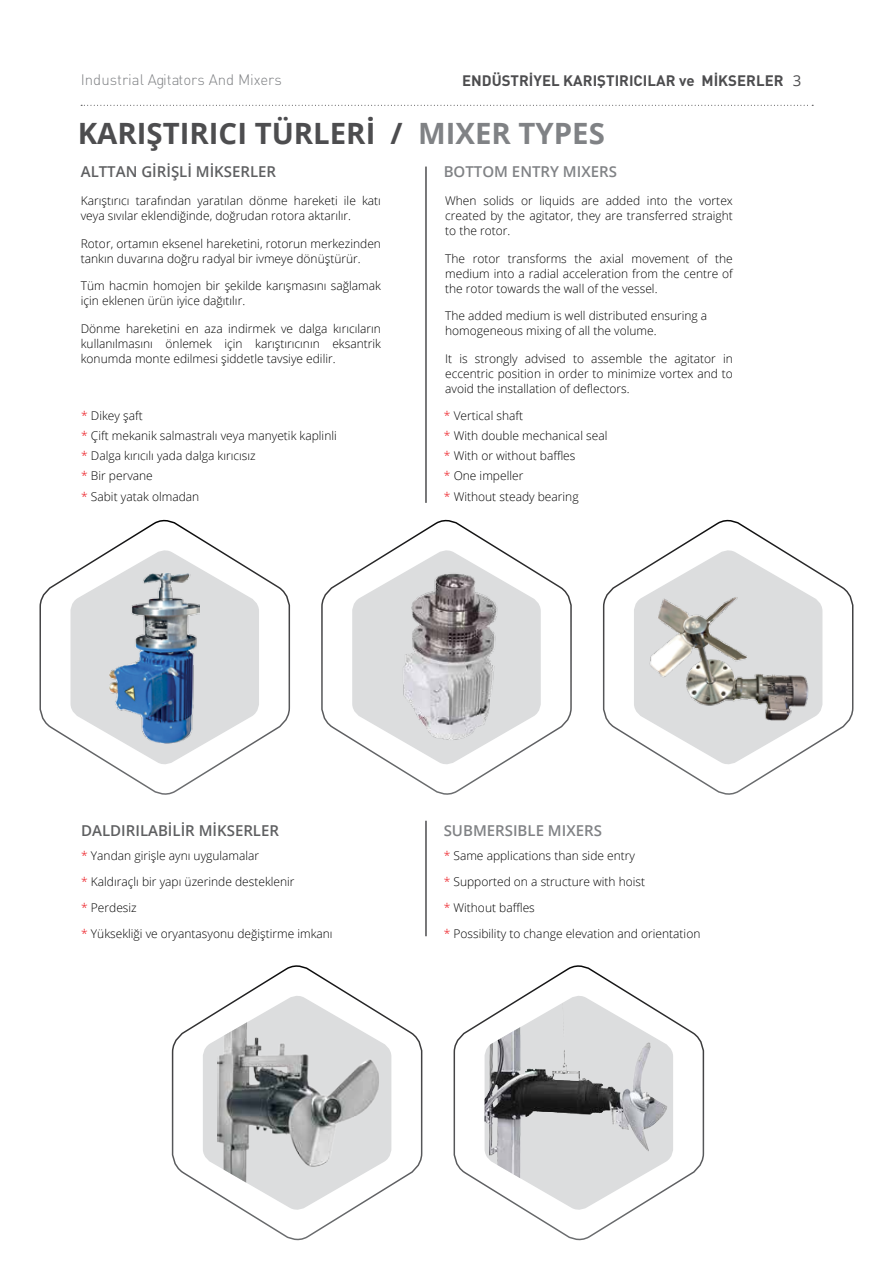
<style>
.page{position:relative;width:893px;height:1263px;background:#fff}
.page>*{position:absolute;margin:0;border:0;box-sizing:border-box;transform-origin:0 0}
.t1{font:700 29.4px "Open Sans";color:#4d4d4f}
.t2{font:600 15px "Open Sans";color:#5e5f61}
.t3{font:15px "DINT Bold Tr";color:#4d4d4f}
.t4{font:600 15px "Open Sans";color:#808285}
.t5{font:15px "DINT Light Tr";color:#808285}
.t6{font:300 12px/15px "Open Sans";color:#000}
.s1{font-family:"Open Sans"}
.s2{color:#808285}
.s3{color:#ed1d24}
</style>
<div class="page">
<hr style="left:425px;top:167px;width:2px;height:336px;background:#4d4d4f">
<hr style="left:425px;top:821px;width:2px;height:115px;background:#4d4d4f">
<svg style="left:39px;top:519px;width:252px;height:276px"></svg>
<svg style="left:70px;top:548px;width:189px;height:219px"></svg>
<svg style="left:321px;top:519px;width:251px;height:276px"></svg>
<svg style="left:352px;top:548px;width:189px;height:219px"></svg>
<svg style="left:602px;top:519px;width:252px;height:276px"></svg>
<svg style="left:634px;top:548px;width:188px;height:219px"></svg>
<img style="left:109px;top:572px;width:91px;height:172px">
<img style="left:396px;top:561px;width:108px;height:193px">
<img style="left:645px;top:595px;width:165px;height:126px">
<svg style="left:171px;top:965px;width:252px;height:276px"></svg>
<svg style="left:203px;top:993px;width:188px;height:219px"></svg>
<img style="left:217px;top:1012px;width:162px;height:176px">
<svg style="left:453px;top:965px;width:252px;height:276px"></svg>
<svg style="left:485px;top:993px;width:188px;height:219px"></svg>
<img style="left:485px;top:996px;width:182px;height:216px">
<svg style="left:81px;top:105px;width:732px;height:1px"></svg>
<p class="t5" style="left:81px;top:71px;width:202px">Industrial Agitators And Mixers</p>
<p class="t3" style="left:462px;top:71px;width:341px">ENDÜSTRİYEL KARIŞTIRICILAR ve MİKSERLER <span class="s1">3</span></p>
<h1 class="t1" style="left:78px;top:112px;width:528px">KARIŞTIRICI TÜRLERİ / <span class="s2">MIXER TYPES</span></h1>
<p class="t2" style="left:81px;top:162px;width:197px">ALTTAN GİRİŞLİ MİKSERLER</p>
<p class="t6" style="left:81px;top:193px;width:302px">Karıştırıcı tarafından yaratılan dönme hareketi ile katı veya sıvılar eklendiğinde, doğrudan rotora aktarılır.</p>
<p class="t6" style="left:81px;top:235px;width:302px">Rotor, ortamın eksenel hareketini, rotorun merkezinden tankın duvarına doğru radyal bir ivmeye dönüştürür.</p>
<p class="t6" style="left:81px;top:278px;width:302px">Tüm hacmin homojen bir şekilde karışmasını sağlamak için eklenen ürün iyice dağıtılır.</p>
<p class="t6" style="left:81px;top:321px;width:302px;text-align:justify">Dönme hareketini en aza indirmek ve dalga kırıcıların kullanılmasını önlemek için karıştırıcının eksantrik konumda monte edilmesi şiddetle tavsiye edilir.</p>
<p class="t6" style="left:81px;top:405px;width:257px;line-height:20.2px"><span class="s3">*</span> Dikey şaft<br><span class="s3">*</span> Çift mekanik salmastralı veya manyetik kaplinli <span class="s3">*</span> Dalga kırıcılı yada dalga kırıcısız<br><span class="s3">*</span> Bir pervane<br><span class="s3">*</span> Sabit yatak olmadan</p>
<p class="t4" style="left:444px;top:162px;width:175px">BOTTOM ENTRY MIXERS</p>
<p class="t6" style="left:445px;top:193px;width:289px;text-align:justify">When solids or liquids are added into the vortex created by the agitator, they are transferred straight to the rotor.</p>
<p class="t6" style="left:445px;top:250px;width:289px;text-align:justify">The rotor transforms the axial movement of the medium into a radial acceleration from the centre of the rotor towards the wall of the vessel.</p>
<p class="t6" style="left:445px;top:308px;width:264px">The added medium is well distributed ensuring a homogeneous mixing of all the volume.</p>
<p class="t6" style="left:445px;top:351px;width:289px;text-align:justify">It is strongly advised to assemble the agitator in eccentric position in order to minimize vortex and to avoid the installation of deflectors.</p>
<p class="t6" style="left:444px;top:405px;width:165px;line-height:20.2px"><span class="s3">*</span> Vertical shaft<br><span class="s3">*</span> With double mechanical seal <span class="s3">*</span> With or without baffles<br><span class="s3">*</span> One impeller<br><span class="s3">*</span> Without steady bearing</p>
<p class="t2" style="left:81px;top:821px;width:199px">DALDIRILABİLİR MİKSERLER</p>
<p class="t6" style="left:81px;top:842px;width:253px;line-height:26.2px"><span class="s3">*</span> Yandan girişle aynı uygulamalar<br><span class="s3">*</span> Kaldıraçlı bir yapı üzerinde desteklenir<br><span class="s3">*</span> Perdesiz<br><span class="s3">*</span> Yüksekliği ve oryantasyonu değiştirme imkanı</p>
<p class="t4" style="left:444px;top:821px;width:160px">SUBMERSIBLE MIXERS</p>
<p class="t6" style="left:444px;top:842px;width:258px;line-height:26.2px"><span class="s3">*</span> Same applications than side entry<br><span class="s3">*</span> Supported on a structure with hoist<br><span class="s3">*</span> Without baffles<br><span class="s3">*</span> Possibility to change elevation and orientation</p>
</div>
